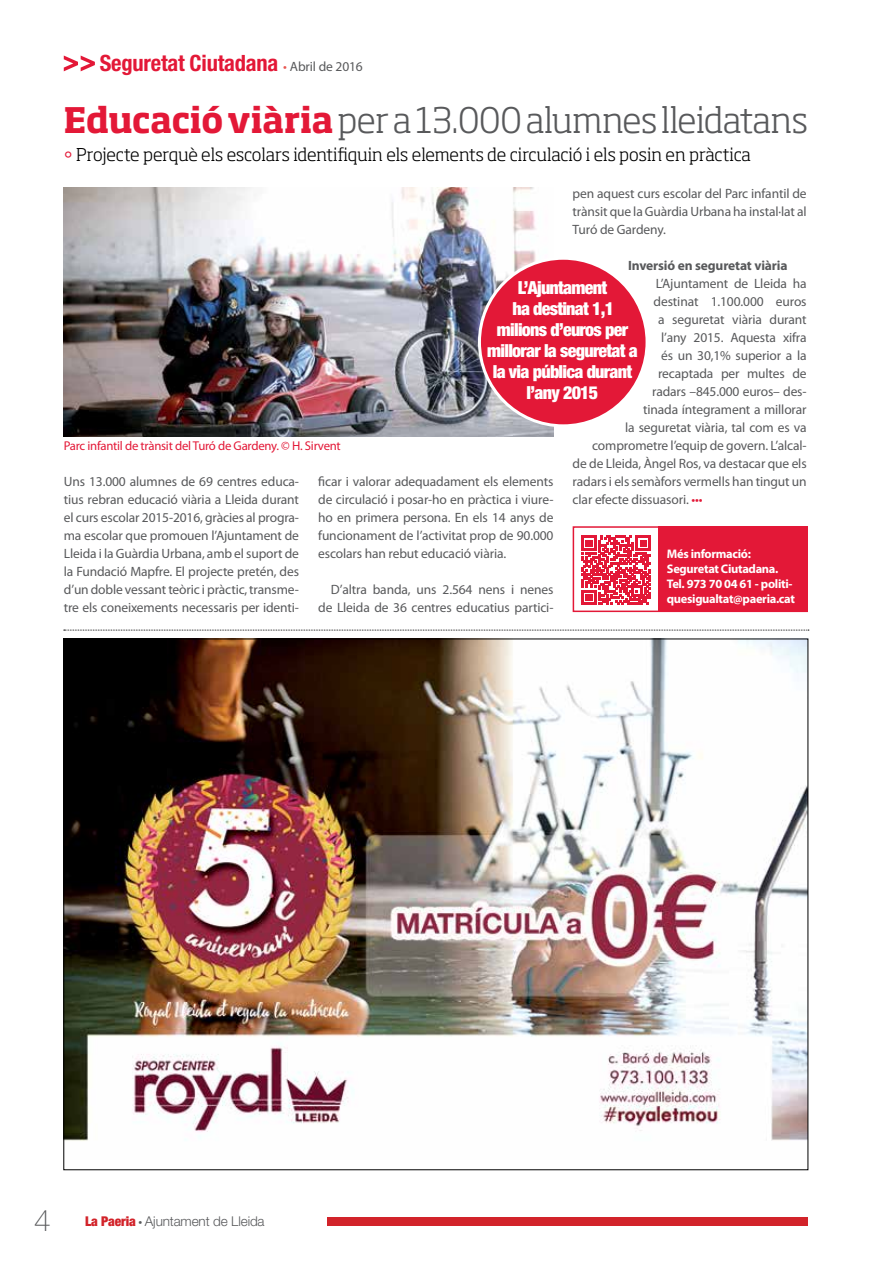
<style>
.page{position:relative;width:893px;height:1263px;background:#fff}
.page>*{position:absolute;margin:0;border:0;box-sizing:border-box;transform-origin:0 0}
.t1{font:300 34.8px "Soho Std";letter-spacing:-.01em;color:#58595b}
.t2{font:100 30px "Helvetica Neue LT Std";color:#58595b}
.t3{font:700 condensed 22.5px "Helvetica Neue LT Std";letter-spacing:-.01em;color:#e31837}
.t4{font:900 condensed 18px/21px "Helvetica Neue LT Std";letter-spacing:-.04em;color:#fff;text-align:center}
.t5{font:300 17.4px "Soho Std";letter-spacing:-.005em;color:#000}
.t6{font:13.5px/18px "Myriad Pro";letter-spacing:-.01em;color:#58595b;text-align:justify}
.t7{font:300 13.5px "Helvetica Neue LT Std";letter-spacing:-.01em;color:#58595b}
.t8{font:700 13.5px "Myriad Pro";letter-spacing:-.01em;color:#58595b}
.t9{font:12.75px "Myriad Pro";letter-spacing:-.02em;color:#e31837}
.t10{font:700 12.45px/15px "Myriad Pro";letter-spacing:-.025em;color:#fff}
.s1{font-family:"Myriad Pro";font-weight:400;font-stretch:normal;font-size:13.5px;color:#e85752}
.s2{font-family:"Myriad Pro";font-weight:400;font-stretch:normal;font-size:13.5px;color:#58595b}
.s3{font-weight:700;color:#e31837}
.s4{color:#e31837}
.s5{font-weight:900;font-stretch:condensed;color:#d2232a}
.s6{font-family:"Myriad Pro";font-weight:400}
</style>
<div class="page">
<svg style="left:64px;top:56px;width:31px;height:15px"></svg>
<div style="left:327px;top:1217px;width:481px;height:9px;background:#d2232a"></div>
<img style="left:65px;top:641px;width:741px;height:500px">
<svg style="left:64px;top:630px;width:745px;height:1px"></svg>
<img style="left:64px;top:187px;width:489px;height:249px">
<svg style="left:582px;top:536px;width:68px;height:68px"></svg>
<div style="left:658px;top:526px;width:150px;height:85px;background:#e31837"></div>
<div style="left:573px;top:526px;width:235px;height:86px;border:2px solid #e31837"></div>
<div style="left:479px;top:258px;width:168px;height:168px;background:#e31837;border-radius:50%"></div>
<h3 class="t3" style="left:100px;top:50px;width:264px">Seguretat Ciutadana <span class="s1">•</span> <span class="s2">Abril de 2016</span></h3>
<h1 class="t1" style="left:64px;top:99px;width:746px"><span class="s3">Educació viària</span>per a 13.000 alumnes lleidatans</h1>
<p class="t5" style="left:64px;top:144px;width:689px"><span class="s4">•</span> Projecte perquè els escolars identifiquin els elements de circulació i els posin en pràctica</p>
<p class="t6" style="left:573px;top:184px;width:236px">pen aquest curs escolar del Parc infantil de trànsit que la Guàrdia Urbana ha instal·lat al Turó de Gardeny.</p>
<p class="t8" style="left:628px;top:257px;width:161px">Inversió en seguretat viària</p>
<p class="t6" style="left:656px;top:274px;width:152px">L’Ajuntament de Lleida ha</p>
<p class="t6" style="left:654px;top:292px;width:154px">destinat 1.100.000 euros</p>
<p class="t6" style="left:658px;top:310px;width:150px">a seguretat viària durant</p>
<p class="t6" style="left:661px;top:328px;width:147px">l’any 2015. Aquesta xifra</p>
<p class="t6" style="left:661px;top:346px;width:147px">és un 30,1% superior a la</p>
<p class="t6" style="left:658px;top:364px;width:150px">recaptada per multes de</p>
<p class="t6" style="left:652px;top:382px;width:156px">radars –845.000 euros– des-</p>
<p class="t6" style="left:643px;top:400px;width:165px">tinada íntegrament a millorar</p>
<p class="t6" style="left:625px;top:418px;width:183px">la seguretat viària, tal com es va</p>
<p class="t6" style="left:592px;top:436px;width:216px">comprometre l’equip de govern. L’alcal-</p>
<p class="t6" style="left:573px;top:454px;width:236px">de de Lleida, Àngel Ros, va destacar que els</p>
<p class="t6" style="left:573px;top:472px;width:236px">radars i els semàfors vermells han tingut un</p>
<p class="t6" style="left:573px;top:490px;width:131px">clar efecte dissuasori. <span class="s4">•••</span></p>
<h3 class="t4" style="left:487px;top:277px;width:152px">L’Ajuntament<br>ha destinat 1,1 milions d’euros per millorar la seguretat a la via pública durant l’any 2015</h3>
<p class="t9" style="left:64px;top:438px;width:279px">Parc infantil de trànsit del Turó de Gardeny. © H. Sirvent</p>
<p class="t6" style="left:64px;top:472px;width:237px">Uns 13.000 alumnes de 69 centres educa&shy;tius rebran educació viària a Lleida durant el curs escolar 2015-2016, gràcies al progra&shy;ma escolar que promouen l’Ajuntament de Lleida i la Guàrdia Urbana, amb el suport de la Fundació Mapfre. El projecte pretén, des d’un doble vessant teòric i pràctic, transme&shy;tre els coneixements necessaris per identi-</p>
<p class="t6" style="left:318px;top:472px;width:237px">ficar i valorar adequadament els elements de circulació i posar-ho en pràctica i viure&shy;ho en primera persona. En els 14 anys de funcionament de l’activitat prop de 90.000 escolars han rebut educació viària.</p>
<p class="t10" style="left:667px;top:546px;width:130px">Més informació:<br>Seguretat Ciutadana.<br>Tel. 973 70 04 61 - politi&shy;quesigualtat@paeria.cat</p>
<p class="t6" style="left:318px;top:580px;width:237px;text-align:right">D’altra banda, uns 2.564 nens i nenes de Lleida de 36 centres educatius partici-</p>
<h2 class="t2" style="left:34px;top:1203px;width:18px">4</h2>
<p class="t7" style="left:85px;top:1212px;width:181px"><span class="s5">La Paeria</span> <span class="s6">•</span> Ajuntament de Lleida</p>
</div>
